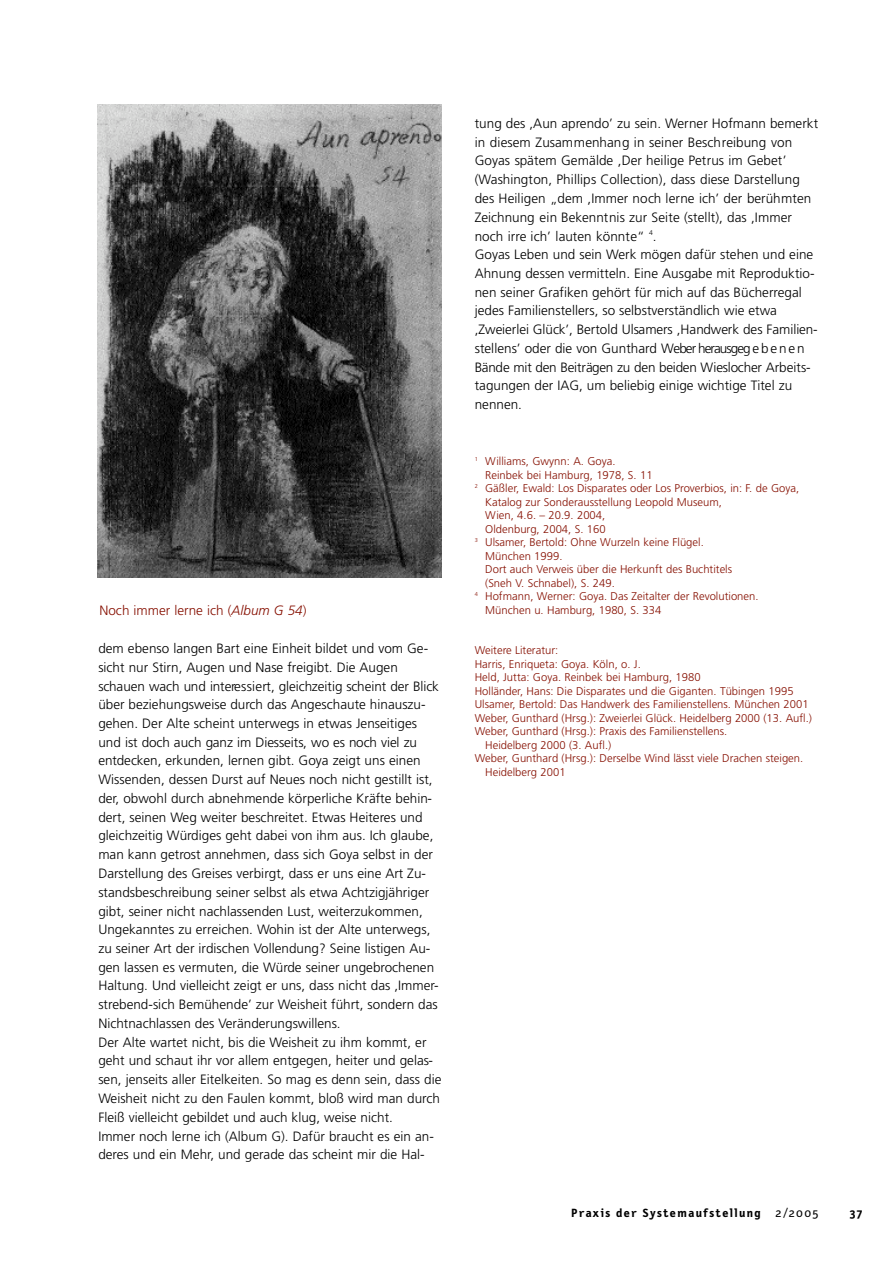
<style>
.page{position:relative;width:893px;height:1263px;background:#fff}
.page>*{position:absolute;margin:0;border:0;box-sizing:border-box;transform-origin:0 0}
.t1{font:300 13.5px/18.8px "Frutiger";color:#000}
.t2{font:300 13.5px "Frutiger";color:#860f00}
.t3{font:700 12px "Letter Gothic Text";letter-spacing:.105em;color:#000;scale:1.05 1}
.t4{font:300 11.25px "Frutiger";color:#860f00}
.s1{font-style:italic}
.s2{font-weight:400}
</style>
<div class="page">
<img style="left:98px;top:105px;width:343px;height:472px">
<p class="t2" style="left:99px;top:605px;width:209px">Noch immer lerne ich (<span class="s1">Album G 54</span>)</p>
<p class="t1" style="left:98px;top:640px;width:344px">dem ebenso langen Bart eine Einheit bildet und vom Ge&shy;sicht nur Stirn, Augen und Nase freigibt. Die Augen schauen wach und intere s s ie rt, gleichzeitig scheint der Blick über beziehungsweise durch das Angeschaute hinauszu&shy;gehen. Der Alte scheint unterwegs in etwas Jenseitiges und ist doch auch ganz im Diesseits, wo es noch viel zu<br>e n td e c k e n , erkunden, lernen gibt. Goya zeigt uns einen Wissenden, dessen Durst auf Neues noch nicht gestillt ist, der, obwohl durch abnehmende körperliche Kräfte behin&shy;dert, seinen Weg weiter beschreitet. Etwas Heiteres und gleichzeitig Würdiges geht dabei von ihm aus. Ich glaube, man kann getrost annehmen, dass sich Goya selbst in der Darstellung des Greises verbirgt, dass er uns eine Art Zu&shy;standsbeschreibung seiner selbst als etwa Achtzigjähriger gibt, seiner nicht nachlassenden Lust, weiterzukommen, Ungekanntes zu erreichen. Wohin ist der Alte unterwegs, zu seiner Art der irdischen Vollendung? Seine listigen Au&shy;gen lassen es vermuten, die Würde seiner ungebrochenen Haltung. Und vielleicht zeigt er uns, dass nicht das ,Immer&shy;strebend-sich Bemühende’ zur Weisheit führt, sondern das Nichtnachlassen des Veränderungswillens.<br>Der Alte wartet nicht, bis die Weisheit zu ihm kommt, er geht und schaut ihr vor allem entgegen, heiter und gelas&shy;sen, jenseits aller Eitelkeiten. So mag es denn sein, dass die Weisheit nicht zu den Faulen kommt, bloß wird man durch Fleiß vielleicht gebildet und auch klug, weise nicht.<br>Immer noch lerne ich (Album G). Dafür braucht es ein an&shy;deres und ein Mehr, und gerade das scheint mir die Hal-</p>
<p class="t1" style="left:474px;top:115px;width:345px">tung des ,Aun aprendo’ zu sein. Werner Hofmann bemerkt in diesem Zusammenhang in seiner Beschreibung von Goyas spätem Gemälde ,Der heilige Petrus im Gebet’ (Washington, Phillips Collection), dass diese Darstellung des Heiligen „dem ,Immer noch lerne ich’ der berühmten Zeichnung ein Bekenntnis zur Seite (stellt), das ,Immer noch irre ich’ lauten könnte“ <sup>4</sup>.<br>Goyas Leben und sein Werk mögen dafür stehen und eine Ahnung dessen vermitteln. Eine Ausgabe mit Reproduktio&shy;nen seiner Grafiken gehört für mich auf das Bücherregal jedes Familienstellers, so selbstverständlich wie etwa ,Zweierlei Glück’, Bertold Ulsamers ,Handwerk des Familien&shy;stellens’ oder die von Gunthard Weber herausgeg e b e n e n Bände mit den Beiträgen zu den beiden Wie slo c h e r Arbeits&shy;tagungen der IAG, um beliebig einige wichtige Titel zu nennen.</p>
<p class="t4" style="left:474px;top:456px;width:142px"><sup>1</sup> Williams, Gwynn: A. Goya.</p>
<p class="t4" style="left:485px;top:470px;width:169px">Reinbek bei Hamburg, 1978, S. 11</p>
<p class="t4" style="left:474px;top:483px;width:326px"><sup>2</sup> Gäßler, Ewald: Los Disparates oder Los Proverbios, in: F. de Goya,</p>
<p class="t4" style="left:485px;top:497px;width:238px">Katalog zur Sonderausstellung Leopold Museum,</p>
<p class="t4" style="left:485px;top:510px;width:122px">Wien, 4.6. – 20.9. 2004,</p>
<p class="t4" style="left:485px;top:524px;width:122px">Oldenburg, 2004, S. 160</p>
<p class="t4" style="left:474px;top:537px;width:230px"><sup>3</sup> Ulsamer, Bertold: Ohne Wurzeln keine Flügel.</p>
<p class="t4" style="left:485px;top:551px;width:79px">München 1999.</p>
<p class="t4" style="left:485px;top:564px;width:248px">Dort auch Verweis über die Herkunft des Buchtitels</p>
<p class="t4" style="left:485px;top:578px;width:131px">(Sneh V. Schnabel), S. 249.</p>
<p class="t4" style="left:474px;top:591px;width:285px"><sup>4</sup> Hofmann, Werner: Goya. Das Zeitalter der Revolutionen.</p>
<p class="t4" style="left:485px;top:605px;width:178px">München u. Hamburg, 1980, S. 334</p>
<p class="t4" style="left:474px;top:645px;width:85px">Weitere Literatur:</p>
<p class="t4" style="left:474px;top:659px;width:168px">Harris, Enriqueta: Goya. Köln, o. J.</p>
<p class="t4" style="left:474px;top:672px;width:227px">Held, Jutta: Goya. Reinbek bei Hamburg, 1980</p>
<p class="t4" style="left:474px;top:686px;width:320px">Holländer, Hans: Die Disparates und die Giganten. Tübingen 1995</p>
<p class="t4" style="left:474px;top:699px;width:335px">Ulsamer, Bertold: Das Handwerk des Familienstellens. München 2001</p>
<p class="t4" style="left:474px;top:713px;width:339px">Weber, Gunthard (Hrsg.): Zweierlei Glück. Heidelberg 2000 (13. Aufl.)</p>
<p class="t4" style="left:474px;top:726px;width:254px">Weber, Gunthard (Hrsg.): Praxis des Familienstellens.</p>
<p class="t4" style="left:485px;top:740px;width:128px">Heidelberg 2000 (3. Aufl.)</p>
<p class="t4" style="left:474px;top:753px;width:330px">Weber, Gunthard (Hrsg.): Derselbe Wind lässt viele Drachen steigen.</p>
<p class="t4" style="left:485px;top:767px;width:82px">Heidelberg 2001</p>
<p class="t3" style="left:571px;top:1208px;width:237px">Praxis der System a u f stel l u n g <span class="s2">2/2 00 5</span></p>
<p class="t3" style="left:849px;top:1208px;width:14px">3 7</p>
</div>
